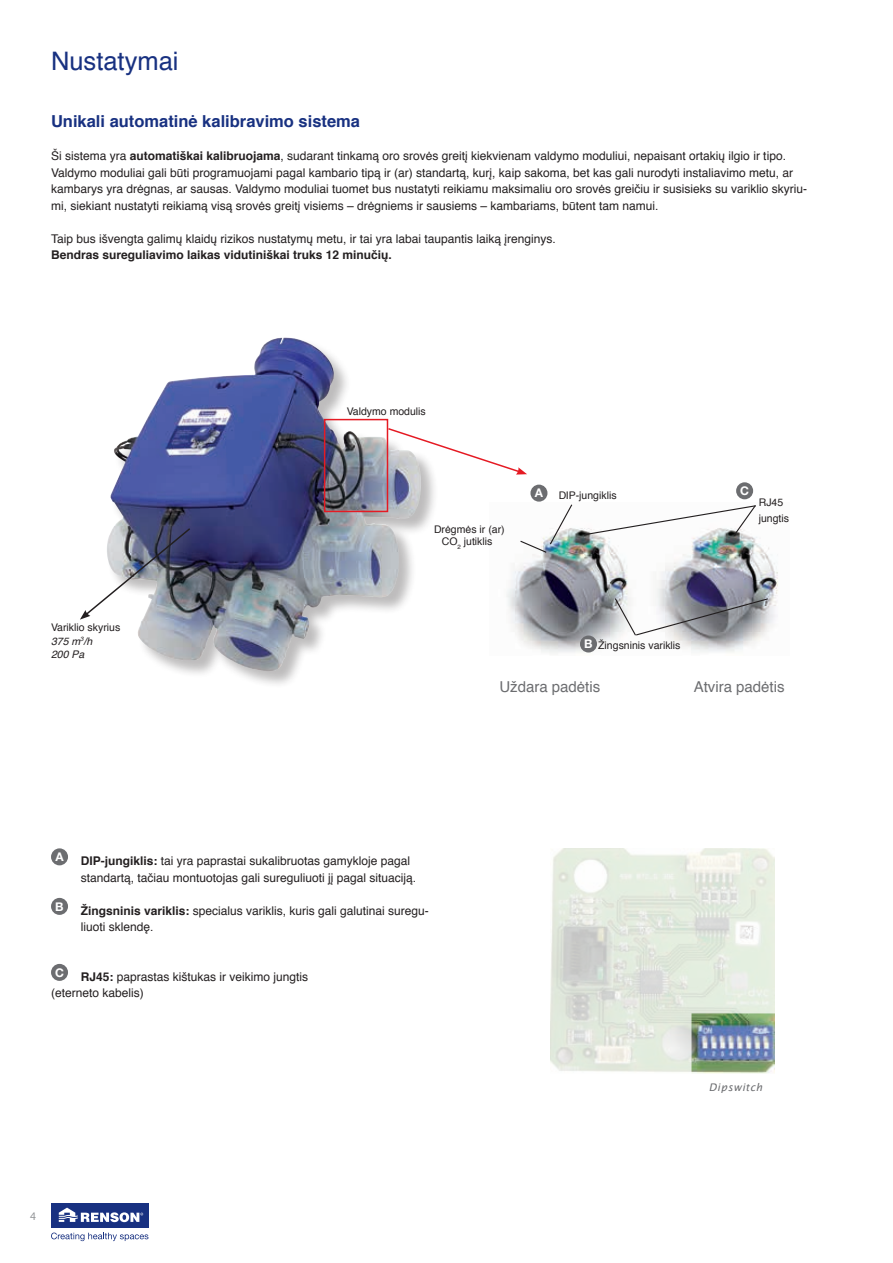
<style>
.page{position:relative;width:893px;height:1263px;background:#fff}
.page>*{position:absolute;margin:0;border:0;box-sizing:border-box;transform-origin:0 0}
.t1{font:25.5px "Helvetica";color:#183181}
.t2{font:700 16.5px "Helvetica";color:#183181}
.t3{font:15px "Helvetica";color:#6c6d70}
.t4{font:12px/16.5px "Helvetica";color:#231f20}
.t5{font:700 12px "Helvetica";color:#231f20}
.t6{font:700 12px "Helvetica Neue LT Std";color:#fff}
.t7{font:10.5px/13.5px "Helvetica";color:#231f20}
.t8{font:italic 10.5px "Lucida Sans";letter-spacing:.05em;color:#6c6d70}
.t9{font:10.5px "Lucida Sans";color:#939598}
.s1{font-weight:700}
.s2{font-style:italic}
</style>
<div class="page">
<div style="left:51px;top:1203px;width:98px;height:25px;background:#183181"></div>
<svg style="left:59px;top:1207px;width:84px;height:15px"></svg>
<svg style="left:51px;top:1232px;width:97px;height:9px"></svg>
<div style="left:107px;top:338px;width:332px;height:351px;background:#231f20;opacity:.3"></div>
<img style="left:107px;top:338px;width:314px;height:334px">
<div style="left:324px;top:419px;width:64px;height:93px;border:2px solid #e51a23"></div>
<svg style="left:80px;top:527px;width:112px;height:93px"></svg>
<svg style="left:387px;top:427px;width:140px;height:48px"></svg>
<img style="left:506px;top:528px;width:123px;height:125px">
<img style="left:656px;top:537px;width:122px;height:115px">
<svg style="left:519px;top:504px;width:54px;height:50px"></svg>
<div style="left:530px;top:485px;width:17px;height:17px;background:#6c6d70;border-radius:50%"></div>
<div style="left:736px;top:482px;width:17px;height:17px;background:#6c6d70;border-radius:50%"></div>
<div style="left:580px;top:635px;width:17px;height:17px;background:#6c6d70;border-radius:50%"></div>
<div style="left:51px;top:848px;width:17px;height:17px;background:#6c6d70;border-radius:50%"></div>
<div style="left:51px;top:898px;width:17px;height:17px;background:#6c6d70;border-radius:50%"></div>
<div style="left:51px;top:964px;width:17px;height:17px;background:#6c6d70;border-radius:50%"></div>
<svg style="left:550px;top:848px;width:225px;height:226px;background:#d9e0d8"></svg>
<svg style="left:583px;top:505px;width:173px;height:32px"></svg>
<svg style="left:614px;top:597px;width:155px;height:40px"></svg>
<h1 class="t1" style="left:51px;top:42px;width:129px">Nustatymai</h1>
<h2 class="t2" style="left:51px;top:108px;width:311px">Unikali automatinė kalibravimo sistema</h2>
<p class="t4" style="left:51px;top:148px;width:758px">Ši sistema yra <span class="s1">automatiškai kalibruojama</span>, sudarant tinkamą oro srovės greitį kiekvienam valdymo moduliui, nepaisant ortakių ilgio ir tipo.<br>Valdymo moduliai gali būti programuojami pagal kambario tipą ir (ar) standartą, kurį, kaip sakoma, bet kas gali nurodyti instaliavimo metu, ar kambarys yra drėgnas, ar sausas. Valdymo moduliai tuomet bus nustatyti reikiamu maksimaliu oro srovės greičiu ir susisieks su variklio skyriu&shy;mi, siekiant nustatyti reikiamą visą srovės greitį visiems – drėgniems ir sausiems – kambariams, būtent tam namui.</p>
<p class="t4" style="left:51px;top:231px;width:506px">Taip bus išvengta galimų klaidų rizikos nustatymų metu, ir tai yra labai taupantis laiką įrenginys.</p>
<p class="t5" style="left:51px;top:245px;width:342px">Bendras sureguliavimo laikas vidutiniškai truks 12 minučių.</p>
<p class="t7" style="left:51px;top:621px;width:71px">Variklio skyrius<br><span class="s2">375 m</span><sup>3</sup><span class="s2">/h<br>200 Pa</span></p>
<p class="t7" style="left:347px;top:405px;width:81px">Valdymo modulis</p>
<p class="t7" style="left:434px;top:523px;width:72px;line-height:12.6px;text-align:center">Drėgmės ir (ar)<br>CO<sub>2</sub> jutiklis</p>
<p class="t6" style="left:535px;top:486px;width:10px">A</p>
<p class="t6" style="left:740px;top:483px;width:10px">C</p>
<p class="t7" style="left:558px;top:489px;width:60px">DIP-jungiklis</p>
<p class="t7" style="left:759px;top:494px;width:32px;line-height:16.5px">RJ45 jungtis</p>
<p class="t7" style="left:598px;top:639px;width:84px">Žingsninis variklis</p>
<p class="t6" style="left:584px;top:637px;width:10px">B</p>
<p class="t3" style="left:499px;top:675px;width:102px">Uždara padėtis</p>
<p class="t3" style="left:694px;top:675px;width:92px">Atvira padėtis</p>
<p class="t6" style="left:55px;top:849px;width:10px">A</p>
<p class="t4" style="left:81px;top:853px;width:337px"><span class="s1">DIP-jungiklis:</span> tai yra paprastai sukalibruotas gamykloje pagal standartą, tačiau montuotojas gali sureguliuoti jį pagal situaciją.</p>
<p class="t6" style="left:55px;top:899px;width:10px">B</p>
<p class="t4" style="left:81px;top:903px;width:350px"><span class="s1">Žingsninis variklis:</span> specialus variklis, kuris gali galutinai suregu&shy;liuoti sklendę.</p>
<p class="t6" style="left:55px;top:965px;width:10px">C</p>
<p class="t4" style="left:51px;top:969px;width:259px;text-indent:30px"><span class="s1">RJ45:</span> paprastas kištukas ir veikimo jungtis (eterneto kabelis)</p>
<p class="t9" style="left:30px;top:1210px;width:8px">4</p>
<p class="t8" style="left:709px;top:1081px;width:55px">Dipswitch</p>
</div>
